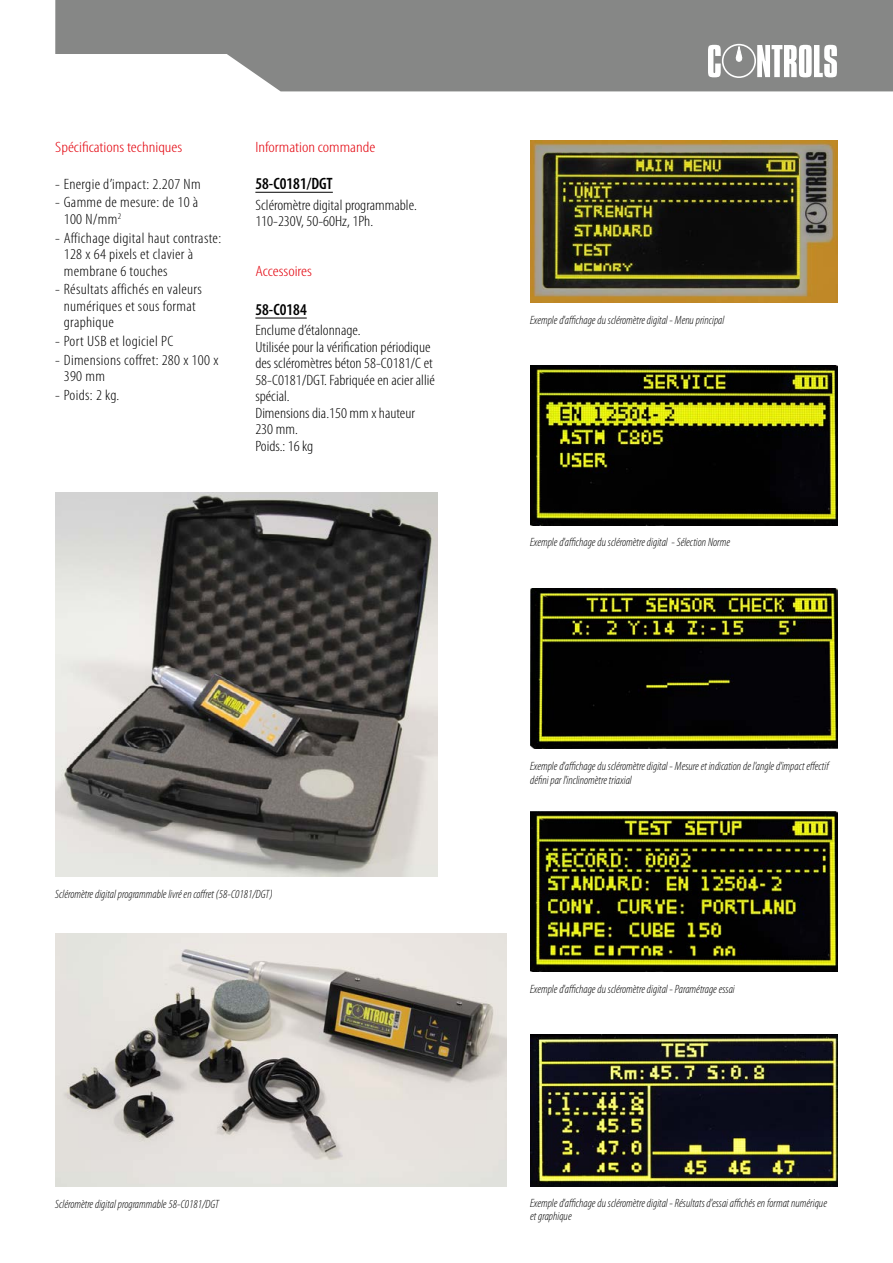
<style>
.page{position:relative;width:893px;height:1263px;background:#fff}
.page>*{position:absolute;margin:0;border:0;box-sizing:border-box;transform-origin:0 0}
.t1{font:600 condensed 16.5px "Myriad Pro";color:#000}
.t2{font:300 condensed 15px/16.5px "Myriad Pro";letter-spacing:.005em;color:#000;scale:1.1 1}
.t3{font:300 condensed 15px "Myriad Pro";color:#e3000b;scale:1.2 1}
.t4{font:italic 300 condensed 12px/13.5px "Myriad Pro";color:#000}
</style>
<div class="page">
<svg style="left:55px;top:0;width:838px;height:91px;background:#929392"></svg>
<svg style="left:757px;top:45px;width:80px;height:32px"></svg>
<svg style="left:708px;top:45px;width:13px;height:32px"></svg>
<div style="left:722px;top:44px;width:34px;height:34px;border:2px solid #fff;border-radius:50%"></div>
<svg style="left:736px;top:46px;width:6px;height:16px"></svg>
<hr style="left:255px;top:192px;width:78px;height:1px;background:#000">
<hr style="left:255px;top:318px;width:52px;height:1px;background:#000">
<img style="left:55px;top:492px;width:382px;height:384px">
<img style="left:55px;top:933px;width:452px;height:253px">
<img style="left:530px;top:140px;width:308px;height:162px">
<img style="left:530px;top:365px;width:308px;height:160px">
<img style="left:530px;top:588px;width:308px;height:160px">
<img style="left:530px;top:811px;width:308px;height:160px">
<img style="left:530px;top:1034px;width:308px;height:152px">
<p class="t3" style="left:55px;top:139px;width:107px">Spécifications techniques</p>
<p class="t2" style="left:55px;top:176px;width:134px">- Energie d’impact: 2.207 Nm</p>
<p class="t2" style="left:64px;top:195px;width:124px;text-indent:-8px">- Gamme de mesure: de 10 à<br>100 N/mm<sup>2</sup></p>
<p class="t2" style="left:64px;top:230px;width:145px;text-indent:-8px">- Affichage digital haut contraste:<br>128 x 64 pixels et clavier à membrane 6 touches</p>
<p class="t2" style="left:64px;top:281px;width:127px;text-indent:-8px">- Résultats affichés en valeurs numériques et sous format graphique</p>
<p class="t2" style="left:55px;top:333px;width:109px">- Port USB et logiciel PC</p>
<p class="t2" style="left:64px;top:352px;width:142px;text-indent:-8px">- Dimensions coffret: 280 x 100 x<br>390 mm</p>
<p class="t2" style="left:55px;top:387px;width:60px">- Poids: 2 kg.</p>
<p class="t3" style="left:255px;top:139px;width:102px">Information commande</p>
<p class="t1" style="left:255px;top:174px;width:79px">58-C0181/DGT</p>
<p class="t2" style="left:255px;top:197px;width:148px">Scléromètre digital programmable.<br>110-230V, 50-60Hz, 1Ph.</p>
<p class="t3" style="left:255px;top:263px;width:49px">Accessoires</p>
<p class="t1" style="left:255px;top:300px;width:53px">58-C0184</p>
<p class="t2" style="left:255px;top:322px;width:165px">Enclume d’étalonnage.<br>Utilisée pour la vérification périodique des scléromètres béton 58-C0181/C et<br>58-C0181/DGT. Fabriquée en acier allié spécial.<br>Dimensions dia.150 mm x hauteur<br>230 mm.<br>Poids.: 16 kg</p>
<p class="t4" style="left:55px;top:887px;width:219px">Scléromètre digital programmable livré en coffret (58-C0181/DGT)</p>
<p class="t4" style="left:55px;top:1197px;width:165px">Scléromètre digital programmable 58-C0181/DGT</p>
<p class="t4" style="left:530px;top:313px;width:196px">Exemple d'affichage du scléromètre digital - Menu principal</p>
<p class="t4" style="left:530px;top:535px;width:201px">Exemple d'affichage du scléromètre digital - Sélection Norme</p>
<p class="t4" style="left:530px;top:759px;width:300px">Exemple d'affichage du scléromètre digital - Mesure et indication de l'angle d'impact effectif défini par l'inclinomètre triaxial</p>
<p class="t4" style="left:530px;top:982px;width:206px">Exemple d'affichage du scléromètre digital - Paramétrage essai</p>
<p class="t4" style="left:530px;top:1196px;width:298px">Exemple d'affichage du scléromètre digital - Résultats d'essai affichés en format numérique et graphique</p>
</div>
